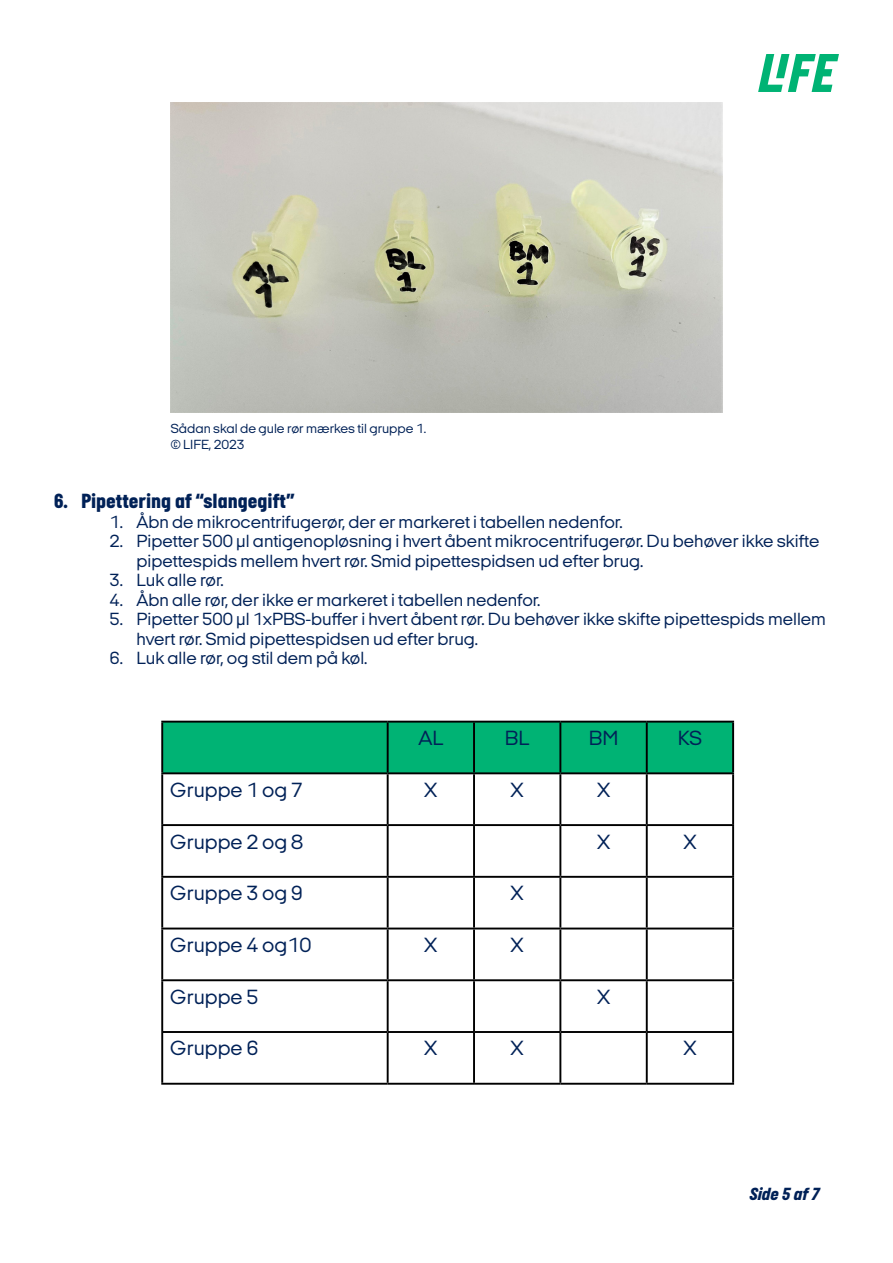
<style>
.page{position:relative;width:893px;height:1263px;background:#fff}
.page>*{position:absolute;margin:0;border:0;box-sizing:border-box;transform-origin:0 0}
.t1{font:21px "Italian Plate No 2 Expanded";color:#002157}
.t2{font:800 21px "Italian Plate No 2";color:#002157}
.t3{font:18px/19.5px "Italian Plate No 2 Expanded";color:#002157}
.t4{font:italic 800 18px "Italian Plate No 2";color:#002157}
.t5{font:13.5px/16.2px "Italian Plate No 2 Expanded";color:#002157}
</style>
<div class="page">
<svg style="left:758px;top:54px;width:81px;height:38px"></svg>
<div style="left:163px;top:723px;width:569px;height:49px;background:#00b374"></div>
<hr style="left:161px;top:721px;width:227px;height:2px;background:#000">
<hr style="left:161px;top:723px;width:2px;height:49px;background:#000">
<hr style="left:388px;top:721px;width:86px;height:2px;background:#000">
<hr style="left:387px;top:723px;width:2px;height:49px;background:#000">
<hr style="left:474px;top:721px;width:86px;height:2px;background:#000">
<hr style="left:473px;top:723px;width:2px;height:49px;background:#000">
<hr style="left:560px;top:721px;width:87px;height:2px;background:#000">
<hr style="left:559px;top:723px;width:2px;height:49px;background:#000">
<hr style="left:647px;top:721px;width:87px;height:2px;background:#000">
<hr style="left:646px;top:723px;width:2px;height:49px;background:#000">
<hr style="left:732px;top:723px;width:2px;height:49px;background:#000">
<hr style="left:161px;top:772px;width:227px;height:2px;background:#000">
<hr style="left:161px;top:774px;width:2px;height:50px;background:#000">
<hr style="left:388px;top:772px;width:86px;height:2px;background:#000">
<hr style="left:387px;top:774px;width:2px;height:50px;background:#000">
<hr style="left:474px;top:772px;width:86px;height:2px;background:#000">
<hr style="left:473px;top:774px;width:2px;height:50px;background:#000">
<hr style="left:560px;top:772px;width:87px;height:2px;background:#000">
<hr style="left:559px;top:774px;width:2px;height:50px;background:#000">
<hr style="left:647px;top:772px;width:87px;height:2px;background:#000">
<hr style="left:646px;top:774px;width:2px;height:50px;background:#000">
<hr style="left:732px;top:774px;width:2px;height:50px;background:#000">
<hr style="left:161px;top:824px;width:227px;height:2px;background:#000">
<hr style="left:161px;top:826px;width:2px;height:50px;background:#000">
<hr style="left:388px;top:824px;width:86px;height:2px;background:#000">
<hr style="left:387px;top:826px;width:2px;height:50px;background:#000">
<hr style="left:474px;top:824px;width:86px;height:2px;background:#000">
<hr style="left:473px;top:826px;width:2px;height:50px;background:#000">
<hr style="left:560px;top:824px;width:87px;height:2px;background:#000">
<hr style="left:559px;top:826px;width:2px;height:50px;background:#000">
<hr style="left:647px;top:824px;width:87px;height:2px;background:#000">
<hr style="left:646px;top:826px;width:2px;height:50px;background:#000">
<hr style="left:732px;top:826px;width:2px;height:50px;background:#000">
<hr style="left:161px;top:876px;width:227px;height:2px;background:#000">
<hr style="left:161px;top:878px;width:2px;height:49px;background:#000">
<hr style="left:388px;top:876px;width:86px;height:2px;background:#000">
<hr style="left:387px;top:878px;width:2px;height:49px;background:#000">
<hr style="left:474px;top:876px;width:86px;height:2px;background:#000">
<hr style="left:473px;top:878px;width:2px;height:49px;background:#000">
<hr style="left:560px;top:876px;width:87px;height:2px;background:#000">
<hr style="left:559px;top:878px;width:2px;height:49px;background:#000">
<hr style="left:647px;top:876px;width:87px;height:2px;background:#000">
<hr style="left:646px;top:878px;width:2px;height:49px;background:#000">
<hr style="left:732px;top:878px;width:2px;height:49px;background:#000">
<hr style="left:161px;top:927px;width:227px;height:2px;background:#000">
<hr style="left:161px;top:929px;width:2px;height:50px;background:#000">
<hr style="left:388px;top:927px;width:86px;height:2px;background:#000">
<hr style="left:387px;top:929px;width:2px;height:50px;background:#000">
<hr style="left:474px;top:927px;width:86px;height:2px;background:#000">
<hr style="left:473px;top:929px;width:2px;height:50px;background:#000">
<hr style="left:560px;top:927px;width:87px;height:2px;background:#000">
<hr style="left:559px;top:929px;width:2px;height:50px;background:#000">
<hr style="left:647px;top:927px;width:87px;height:2px;background:#000">
<hr style="left:646px;top:929px;width:2px;height:50px;background:#000">
<hr style="left:732px;top:929px;width:2px;height:50px;background:#000">
<hr style="left:161px;top:979px;width:227px;height:2px;background:#000">
<hr style="left:161px;top:981px;width:2px;height:50px;background:#000">
<hr style="left:388px;top:979px;width:86px;height:2px;background:#000">
<hr style="left:387px;top:981px;width:2px;height:50px;background:#000">
<hr style="left:474px;top:979px;width:86px;height:2px;background:#000">
<hr style="left:473px;top:981px;width:2px;height:50px;background:#000">
<hr style="left:560px;top:979px;width:87px;height:2px;background:#000">
<hr style="left:559px;top:981px;width:2px;height:50px;background:#000">
<hr style="left:647px;top:979px;width:87px;height:2px;background:#000">
<hr style="left:646px;top:981px;width:2px;height:50px;background:#000">
<hr style="left:732px;top:981px;width:2px;height:50px;background:#000">
<hr style="left:161px;top:1031px;width:227px;height:2px;background:#000">
<hr style="left:161px;top:1033px;width:2px;height:50px;background:#000">
<hr style="left:388px;top:1031px;width:86px;height:2px;background:#000">
<hr style="left:387px;top:1033px;width:2px;height:50px;background:#000">
<hr style="left:474px;top:1031px;width:86px;height:2px;background:#000">
<hr style="left:473px;top:1033px;width:2px;height:50px;background:#000">
<hr style="left:560px;top:1031px;width:87px;height:2px;background:#000">
<hr style="left:559px;top:1033px;width:2px;height:50px;background:#000">
<hr style="left:647px;top:1031px;width:87px;height:2px;background:#000">
<hr style="left:646px;top:1033px;width:2px;height:50px;background:#000">
<hr style="left:732px;top:1033px;width:2px;height:50px;background:#000">
<hr style="left:161px;top:1083px;width:227px;height:2px;background:#000">
<hr style="left:388px;top:1083px;width:86px;height:2px;background:#000">
<hr style="left:474px;top:1083px;width:86px;height:2px;background:#000">
<hr style="left:560px;top:1083px;width:87px;height:2px;background:#000">
<hr style="left:647px;top:1083px;width:87px;height:2px;background:#000">
<img style="left:171px;top:103px;width:551px;height:309px">
<p class="t5" style="left:171px;top:420px;width:257px">Sådan skal de gule rør mærkes til gruppe 1. © LIFE, 2023</p>
<p class="t2" style="left:54px;top:490px;width:242px">6. Pipettering af “slangegift”</p>
<p class="t3" style="left:110px;top:512px;width:515px">1. Åbn de mikrocentrifugerør, der er markeret i tabellen nedenfor.</p>
<p class="t3" style="left:136px;top:531px;width:684px;text-indent:-27px">2. Pipetter 500 µl antigenopløsning i hvert åbent mikrocentrifugerør. Du behøver ikke skifte pipettespids mellem hvert rør. Smid pipettespidsen ud efter brug.</p>
<p class="t3" style="left:110px;top:570px;width:116px">3. Luk alle rør.</p>
<p class="t3" style="left:110px;top:590px;width:433px">4. Åbn alle rør, der ikke er markeret i tabellen nedenfor.</p>
<p class="t3" style="left:136px;top:609px;width:691px;text-indent:-27px">5. Pipetter 500 µl 1xPBS-buffer i hvert åbent rør. Du behøver ikke skifte pipettespids mellem hvert rør. Smid pipettespidsen ud efter brug.</p>
<p class="t3" style="left:110px;top:648px;width:260px">6. Luk alle rør, og stil dem på køl.</p>
<p class="t1" style="left:418px;top:727px;width:26px">AL</p>
<p class="t1" style="left:505px;top:727px;width:26px">BL</p>
<p class="t1" style="left:589px;top:727px;width:31px">BM</p>
<p class="t1" style="left:678px;top:727px;width:26px">KS</p>
<p class="t1" style="left:170px;top:778px;width:135px">Gruppe 1 og 7</p>
<p class="t1" style="left:424px;top:778px;width:15px">X</p>
<p class="t1" style="left:511px;top:778px;width:15px">X</p>
<p class="t1" style="left:597px;top:778px;width:15px">X</p>
<p class="t1" style="left:170px;top:830px;width:135px">Gruppe 2 og 8</p>
<p class="t1" style="left:597px;top:830px;width:15px">X</p>
<p class="t1" style="left:683px;top:830px;width:15px">X</p>
<p class="t1" style="left:170px;top:882px;width:135px">Gruppe 3 og 9</p>
<p class="t1" style="left:511px;top:882px;width:15px">X</p>
<p class="t1" style="left:170px;top:933px;width:143px">Gruppe 4 og10</p>
<p class="t1" style="left:424px;top:933px;width:15px">X</p>
<p class="t1" style="left:511px;top:933px;width:15px">X</p>
<p class="t1" style="left:170px;top:985px;width:90px">Gruppe 5</p>
<p class="t1" style="left:597px;top:985px;width:15px">X</p>
<p class="t1" style="left:170px;top:1037px;width:90px">Gruppe 6</p>
<p class="t1" style="left:424px;top:1037px;width:15px">X</p>
<p class="t1" style="left:511px;top:1037px;width:15px">X</p>
<p class="t1" style="left:683px;top:1037px;width:15px">X</p>
<p class="t4" style="left:750px;top:1184px;width:71px">Side 5 af 7</p>
</div>
